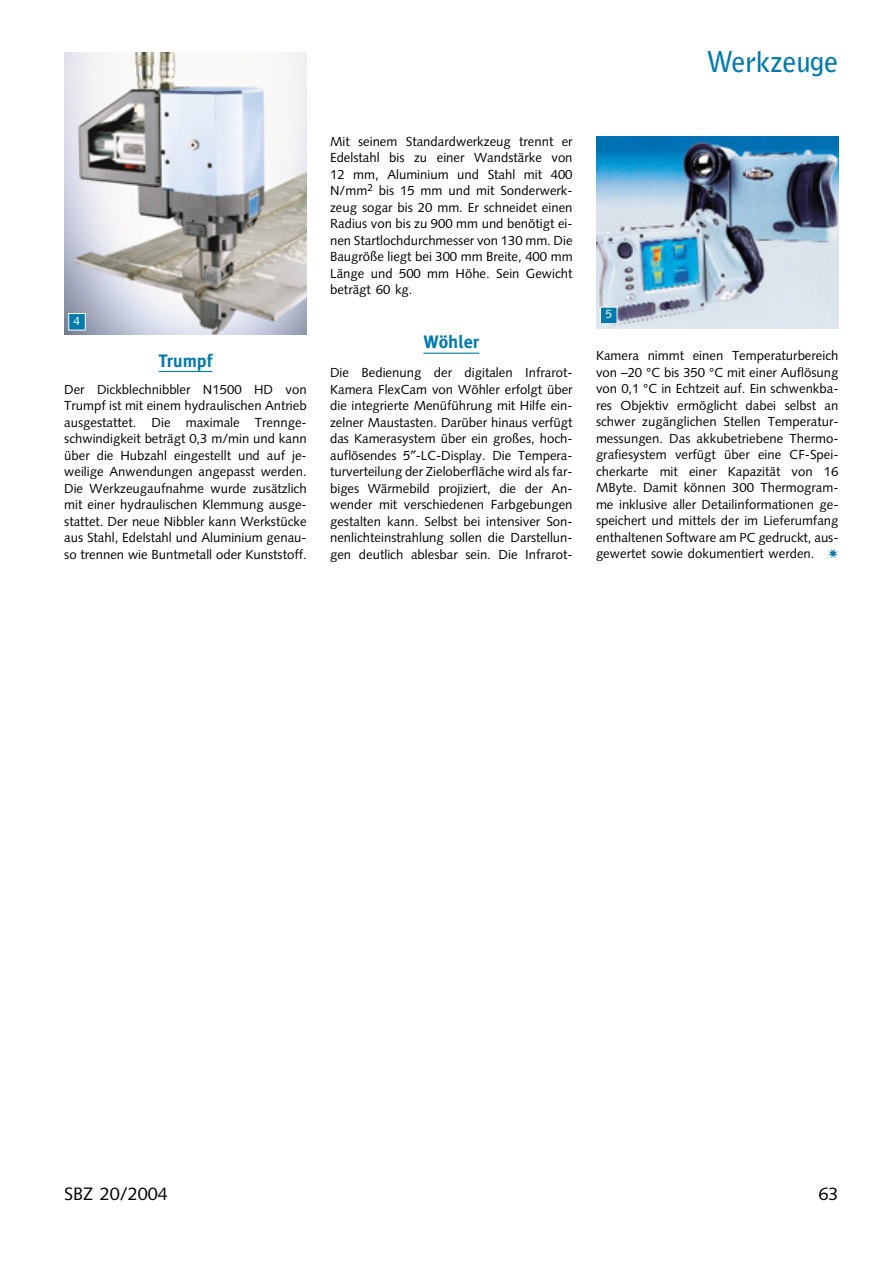
<style>
.page{position:relative;width:893px;height:1263px;background:#fff}
.page>*{position:absolute;margin:0;border:0;box-sizing:border-box;transform-origin:0 0}
.t1{font:700 28.5px "Bell Gothic";letter-spacing:-.01em;color:#007aac}
.t2{font:700 18px "Meta Plus";color:#007aac}
.t3{font:18px "Syntax";color:#000}
.t4{font:13.2px/16.5px "Syntax";color:#000;text-align:justify}
.t5{font:12px "Syntax";color:#fff}
.s1{color:#007aac}
</style>
<div class="page">
<hr style="left:158px;top:371px;width:54px;height:1px;background:#007aac">
<hr style="left:423px;top:353px;width:56px;height:1px;background:#007aac">
<img style="left:596px;top:136px;width:242px;height:192px">
<img style="left:64px;top:52px;width:243px;height:282px">
<div style="left:69px;top:314px;width:16px;height:16px;background:#007aac"></div>
<div style="left:68px;top:313px;width:17px;height:17px;border:1px solid #fff"></div>
<div style="left:600px;top:307px;width:16px;height:16px;background:#007aac"></div>
<div style="left:600px;top:307px;width:17px;height:17px;border:1px solid #fff"></div>
<p class="t5" style="left:74px;top:316px;width:8px">4</p>
<h2 class="t2" style="left:158px;top:354px;width:55px">Trumpf</h2>
<p class="t4" style="left:64px;top:382px;width:244px">Der Dickblechnibbler N1500 HD von Trumpf ist mit einem hydraulischen Antrieb ausgestattet. Die maximale Trennge&shy;schwindigkeit beträgt 0,3 m/min und kann über die Hubzahl eingestellt und auf je&shy;weilige Anwendungen angepasst werden.<br>Die Werkzeugaufnahme wurde zusätzlich mit einer hydraulischen Klemmung ausge&shy;stattet. Der neue Nibbler kann Werkstücke aus Stahl, Edelstahl und Aluminium genau&shy;so trennen wie Buntmetall oder Kunststoff.</p>
<h1 class="t1" style="left:706px;top:51px;width:133px">Werkzeuge</h1>
<p class="t4" style="left:330px;top:134px;width:244px">Mit seinem Standardwerkzeug trennt er Edelstahl bis zu einer Wandstärke von 12 mm, Aluminium und Stahl mit 400<br>N/mm<sup>2</sup> bis 15 mm und mit Sonderwerk&shy;zeug sogar bis 20 mm. Er schneidet einen Radius von bis zu 900 mm und benötigt ei&shy;nen Startlochdurchmesser von 130 mm. Die Baugröße liegt bei 300 mm Breite, 400 mm Länge und 500 mm Höhe. Sein Gewicht beträgt 60 kg.</p>
<h2 class="t2" style="left:423px;top:336px;width:57px">Wöhler</h2>
<p class="t4" style="left:330px;top:366px;width:244px">Die Bedienung der digitalen Infrarot-Kamera FlexCam von Wöhler erfolgt über die integrierte Menüführung mit Hilfe ein&shy;zelner Maustasten. Darüber hinaus verfügt das Kamerasystem über ein großes, hoch&shy;auflösendes 5 -LC-Display. Die Tempera&shy;turverteilung der Zieloberfläche wird als far&shy;biges Wärmebild projiziert, die der An&shy;wender mit verschiedenen Farbgebungen gestalten kann. Selbst bei intensiver Son&shy;nenlichteinstrahlung sollen die Darstellun&shy;gen deutlich ablesbar sein. Die Infrarot-</p>
<p class="t5" style="left:605px;top:309px;width:8px">5</p>
<p class="t4" style="left:596px;top:349px;width:244px">Kamera nimmt einen Temperaturbereich von –20 °C bis 350 °C mit einer Auflösung von 0,1 °C in Echtzeit auf. Ein schwenkba&shy;res Objektiv ermöglicht dabei selbst an schwer zugänglichen Stellen Temperatur&shy;messungen. Das akkubetriebene Thermo&shy;grafiesystem verfügt über eine CF-Spei&shy;cherkarte mit einer Kapazität von 16<br>MByte. Damit können 300 Thermogram&shy;me inklusive aller Detailinformationen ge&shy;speichert und mittels der im Lieferumfang enthaltenen Software am PC gedruckt, aus&shy;gewertet sowie dokumentiert werden. <span class="s1">✷</span></p>
<h2 class="t3" style="left:64px;top:1186px;width:105px">SBZ 20/2004</h2>
<h2 class="t3" style="left:818px;top:1186px;width:22px">63</h2>
</div>
